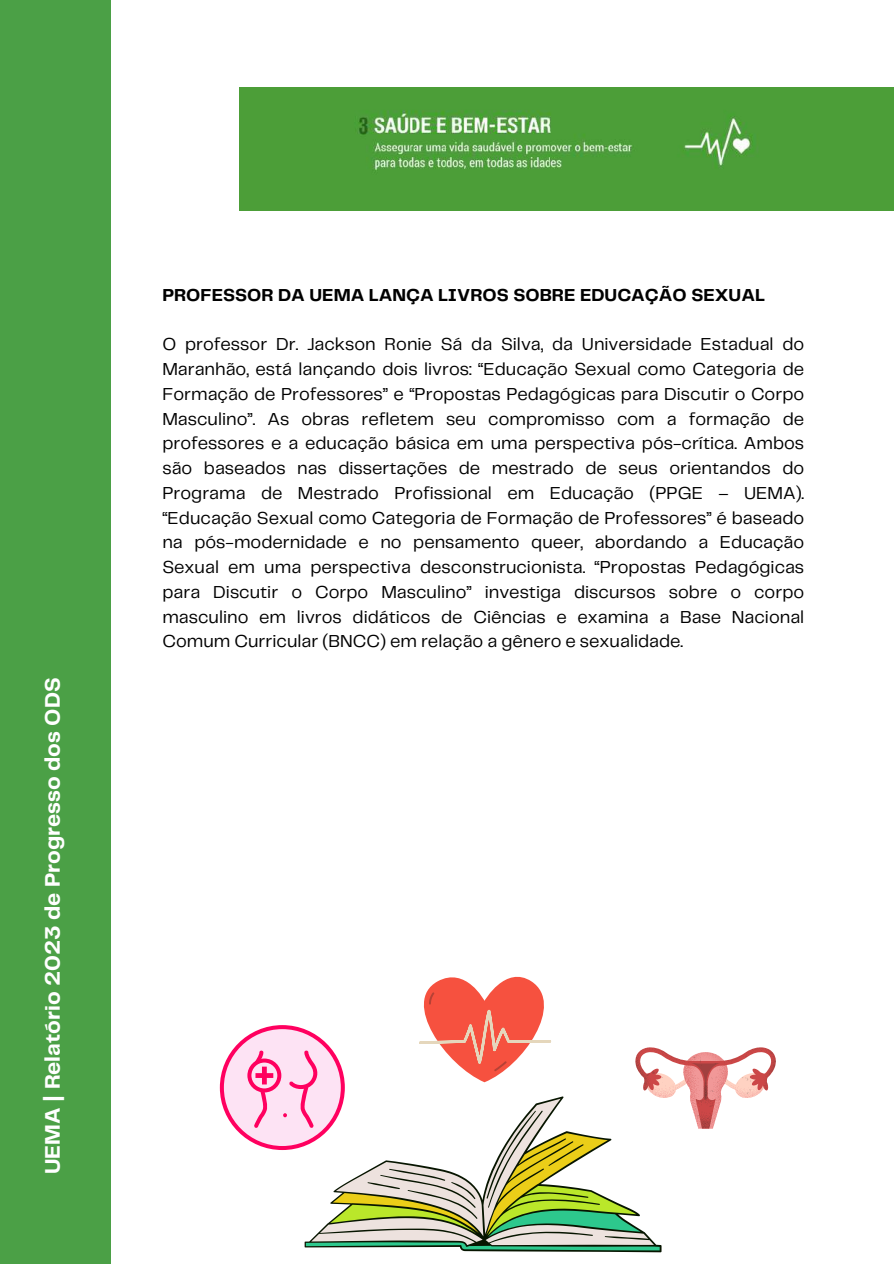
<style>
.page{position:relative;width:894px;height:1264px;background:#fff}
.page>*{position:absolute;margin:0;border:0;box-sizing:border-box;transform-origin:0 0}
.t1{font:700 21.9px "Telegraf";color:#fff}
.t2{font:18px/24.8px "Telegraf";color:#000;text-align:justify}
.t3{font:700 18px "Telegraf";color:#000}
</style>
<div class="page">
<div style="left:0;top:0;width:110px;height:1263px;background:#4ba046"></div>
<img style="left:239px;top:87px;width:654px;height:123px">
<svg style="left:220px;top:976px;width:556px;height:275px"></svg>
<p class="t1" style="left:43px;top:1174px;width:498px;rotate:-90deg">UEMA | Relatório 2023 de Progresso dos ODS</p>
<p class="t3" style="left:162px;top:287px;width:603px">PROFESSOR DA UEMA LANÇA LIVROS SOBRE EDUCAÇÃO SEXUAL</p>
<p class="t2" style="left:162px;top:333px;width:643px">O professor Dr. Jackson Ronie Sá da Silva, da Universidade Estadual do Maranhão, está lançando dois livros: “Educação Sexual como Categoria de Formação de Professores” e “Propostas Pedagógicas para Discutir o Corpo Masculino”. As obras refletem seu compromisso com a formação de professores e a educação básica em uma perspectiva pós-crítica. Ambos são baseados nas dissertações de mestrado de seus orientandos do Programa de Mestrado Profissional em Educação (PPGE – UEMA). “Educação Sexual como Categoria de Formação de Professores” é baseado na pós-modernidade e no pensamento queer, abordando a Educação Sexual em uma perspectiva desconstrucionista. “Propostas Pedagógicas para Discutir o Corpo Masculino” investiga discursos sobre o corpo masculino em livros didáticos de Ciências e examina a Base Nacional Comum Curricular (BNCC) em relação a gênero e sexualidade.</p>
</div>
